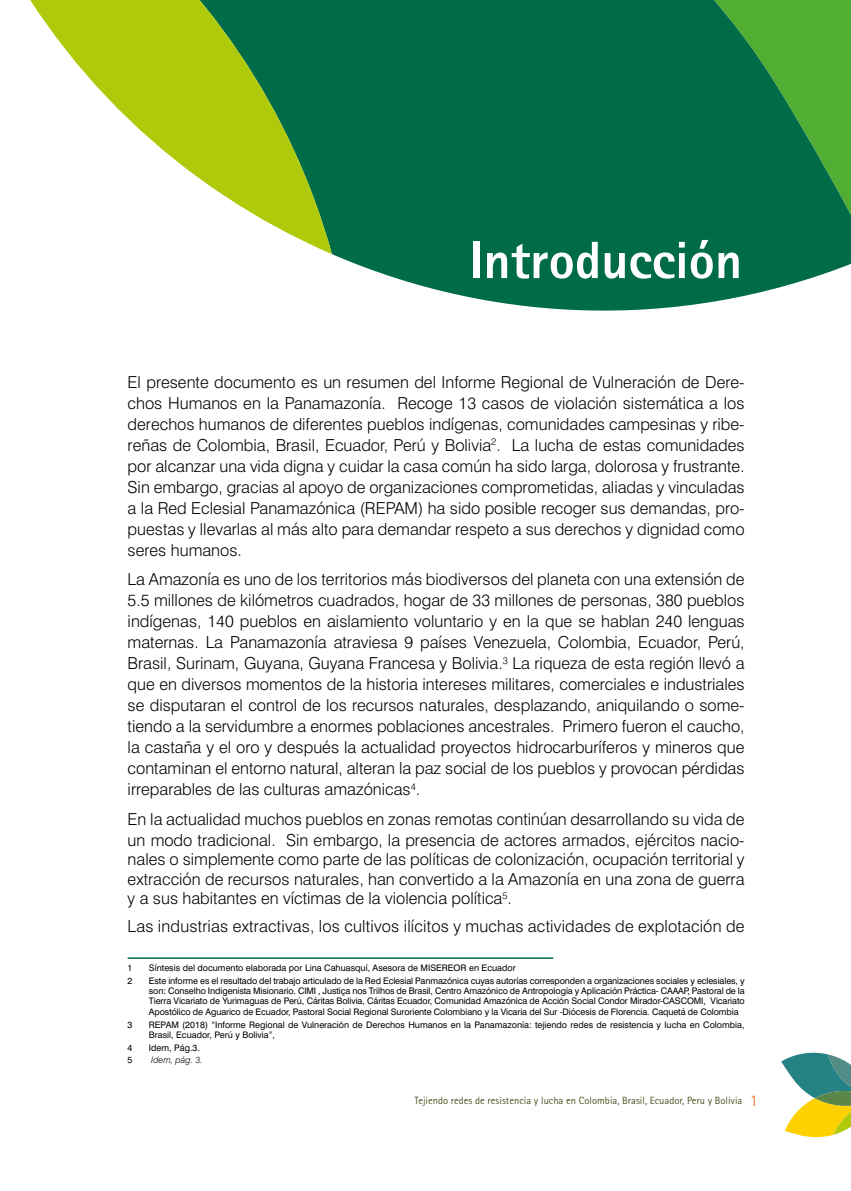
<style>
.page{position:relative;width:851px;height:1191px;background:#fff}
.page>*{position:absolute;margin:0;border:0;box-sizing:border-box;transform-origin:0 0}
.t1{font:800 52.5px "Rotis Sans Serif";color:#fff}
.t2{font:300 16.5px/21px "Swiss 721 BT";color:#000;text-align:justify}
.t3{font:10.5px "Rotis Sans Serif";color:#485922}
.t4{font:9px/10.4px "Swiss 721 BT";color:#000;text-align:justify}
.t5{font:italic 300 9px "Swiss 721 BT";color:#000}
.s1{font-size:16.5px;color:#f07f3a}
</style>
<div class="page">
<svg style="left:781px;top:1052px;width:69px;height:86px"></svg>
<svg style="left:332px;top:0;width:518px;height:311px;background:#14794f"></svg>
<svg style="left:30px;top:0;width:302px;height:254px"></svg>
<hr style="left:128px;top:957px;width:425px;height:2px;background:#006c47">
<h1 class="t1" style="left:469px;top:227px;width:274px">Introducción</h1>
<p class="t2" style="left:128px;top:371px;width:618px">El presente documento es un resumen del Informe Regional de Vulneración de Dere&shy;chos Humanos en la Panamazonía. Recoge 13 casos de violación sistemática a los derechos humanos de diferentes pueblos indígenas, comunidades campesinas y ribe&shy;reñas de Colombia, Brasil, Ecuador, Perú y Bolivia<sup>2</sup>. La lucha de estas comunidades por alcanzar una vida digna y cuidar la casa común ha sido larga, dolorosa y frustrante.<br>Sin embargo, gracias al apoyo de organizaciones comprometidas, aliadas y vinculadas a la Red Eclesial Panamazónica (REPAM) ha sido posible recoger sus demandas, pro&shy;puestas y llevarlas al más alto para demandar respeto a sus derechos y dignidad como seres humanos.</p>
<p class="t2" style="left:128px;top:568px;width:618px">La Amazonía es uno de los territorios más biodiversos del planeta con una extensión de 5.5 millones de kilómetros cuadrados, hogar de 33 millones de personas, 380 pueblos indígenas, 140 pueblos en aislamiento voluntario y en la que se hablan 240 lenguas maternas. La Panamazonía atraviesa 9 países Venezuela, Colombia, Ecuador, Perú, Brasil, Surinam, Guyana, Guyana Francesa y Bolivia.<sup>3</sup> La riqueza de esta región llevó a que en diversos momentos de la historia intereses militares, comerciales e industriales se disputaran el control de los recursos naturales, desplazando, aniquilando o some&shy;tiendo a la servidumbre a enormes poblaciones ancestrales. Primero fueron el caucho, la castaña y el oro y después la actualidad proyectos hidrocarburíferos y mineros que contaminan el entorno natural, alteran la paz social de los pueblos y provocan pérdidas irreparables de las culturas amazónicas<sup>4</sup>.</p>
<p class="t2" style="left:128px;top:808px;width:618px">En la actualidad muchos pueblos en zonas remotas continúan desarrollando su vida de un modo tradicional. Sin embargo, la presencia de actores armados, ejércitos nacio-</p>
<p class="t2" style="left:128px;top:849px;width:618px;line-height:19.5px">nales o simplemente como parte de las políticas de colonización, ocupación territorial y extracción de recursos naturales, han convertido a la Amazonía en una zona de guerra y a sus habitantes en víctimas de la violencia política<sup>5</sup>.</p>
<p class="t2" style="left:128px;top:915px;width:618px">Las industrias extractivas, los cultivos ilícitos y muchas actividades de explotación de</p>
<p class="t4" style="left:128px;top:962px;width:6px">1</p>
<p class="t4" style="left:149px;top:962px;width:368px">Síntesis del documento elaborada por Lina Cahuasquí, Asesora de MISEREOR en Ecuador</p>
<p class="t4" style="left:128px;top:975px;width:6px">2</p>
<p class="t4" style="left:149px;top:975px;width:597px">Este informe es el resultado del trabajo articulado de la Red Eclesial Panmazónica cuyas autorías corresponden a organizaciones sociales y eclesiales, y son: Conselho Indigenista Misionario. CIMI , Justiça nos Trilhos de Brasil, Centro Amazónico de Antropología y Aplicación Práctica- CAAAP, Pastoral de la Tierra Vicariato de Yurimaguas de Perú, Cáritas Bolivia, Cáritas Ecuador, Comunidad Amazónica de Acción Social Condor Mirador-CASCOMI, Vicariato Apostólico de Aguarico de Ecuador, Pastoral Social Regional Suroriente Colombiano y la Vicaria del Sur -Diócesis de Florencia. Caquetá de Colombia</p>
<p class="t4" style="left:128px;top:1019px;width:6px">3</p>
<p class="t4" style="left:149px;top:1019px;width:597px">REPAM (2018) “Informe Regional de Vulneración de Derechos Humanos en la Panamazonía: tejiendo redes de resistencia y lucha en Colombia,<br>Brasil, Ecuador, Perú y Bolivia”,</p>
<p class="t4" style="left:128px;top:1042px;width:6px">4</p>
<p class="t4" style="left:149px;top:1042px;width:53px">Idem, Pág.3.</p>
<p class="t4" style="left:128px;top:1055px;width:6px">5</p>
<p class="t5" style="left:151px;top:1054px;width:53px">Idem, pág. 3.</p>
<p class="t3" style="left:414px;top:1094px;width:345px">Tejiendo redes de resistencia y lucha en Colombia, Brasil, Ecuador, Peru y Bolivia <span class="s1">1</span></p>
</div>
